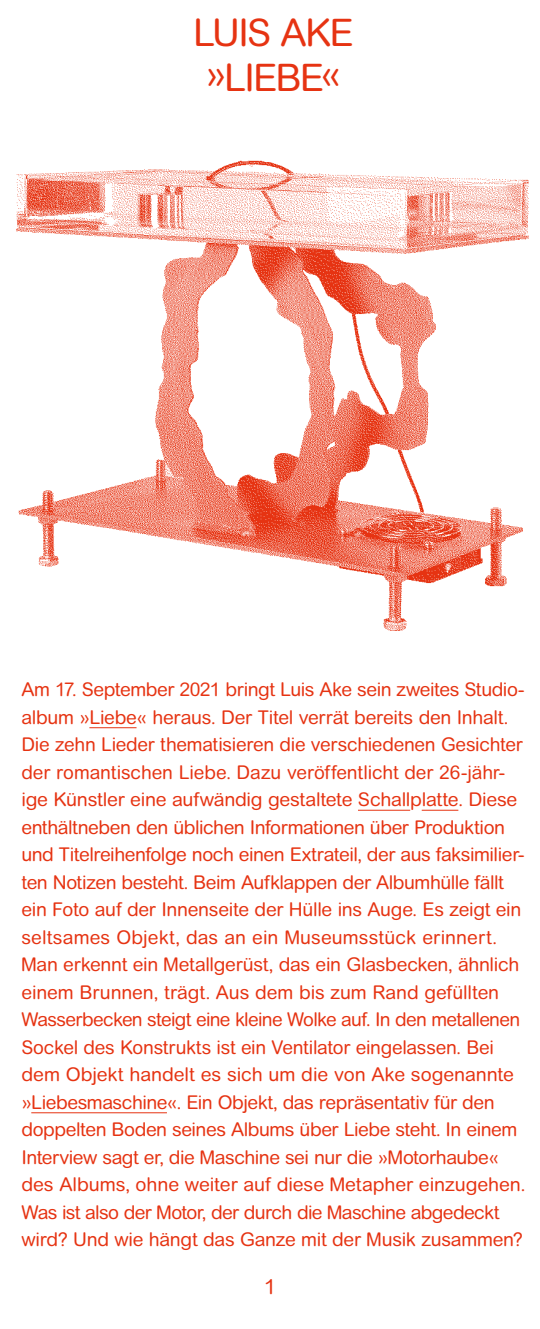
<style>
.page{position:relative;width:540px;height:1329px;background:#fff}
.page>*{position:absolute;margin:0;border:0;box-sizing:border-box;transform-origin:0 0}
.t1{font:38px/44.5px "Arial Rounded MT Std";letter-spacing:-.05em;color:#e63312;text-align:center}
.t2{font:21px "Arial Rounded MT Std";color:#e63312}
.t3{font:19px/27.5px "Arial Rounded MT Std";letter-spacing:-.015em;color:#e63312}
</style>
<div class="page">
<hr style="left:89px;top:727px;width:48px;height:1px;background:#e63312">
<hr style="left:358px;top:810px;width:52px;height:1px;background:#e63312">
<hr style="left:422px;top:810px;width:36px;height:1px;background:#e63312">
<hr style="left:31px;top:1112px;width:136px;height:1px;background:#e63312">
<img style="left:16px;top:160px;width:513px;height:471px">
<h1 class="t1" style="left:193px;top:10px;width:162px">LUIS AKE »LIEBE«</h1>
<p class="t3" style="left:21px;top:676px;width:506px">Am 17. September 2021 bringt Luis Ake sein zweites Studio&shy;album »Liebe« heraus. Der Titel verrät bereits den Inhalt.<br>Die zehn Lieder thematisieren die verschiedenen Gesichter der romantischen Liebe. Dazu veröffentlicht der 26-jähr&shy;ige Künstler eine aufwändig gestaltete Schallplatte. Diese enthältneben den üblichen Informationen über Produktion und Titelreihenfolge noch einen Extrateil, der aus faksimilier&shy;ten Notizen besteht. Beim Aufklappen der Albumhülle fällt ein Foto auf der Innenseite der Hülle ins Auge. Es zeigt ein seltsames Objekt, das an ein Museumsstück erinnert.<br>Man erkennt ein Metallgerüst, das ein Glasbecken, ähnlich einem Brunnen, trägt. Aus dem bis zum Rand gefüllten Wasserbecken steigt eine kleine Wolke auf. In den metallenen Sockel des Konstrukts ist ein Ventilator eingelassen. Bei dem Objekt handelt es sich um die von Ake sogenannte »Liebesmaschine«. Ein Objekt, das repräsentativ für den doppelten Boden seines Albums über Liebe steht. In einem Interview sagt er, die Maschine sei nur die »Motorhaube« des Albums, ohne weiter auf diese Metapher einzugehen.<br>Was ist also der Motor, der durch die Maschine abgedeckt wird? Und wie hängt das Ganze mit der Musik zusammen?</p>
<p class="t2" style="left:264px;top:1275px;width:13px">1</p>
</div>
